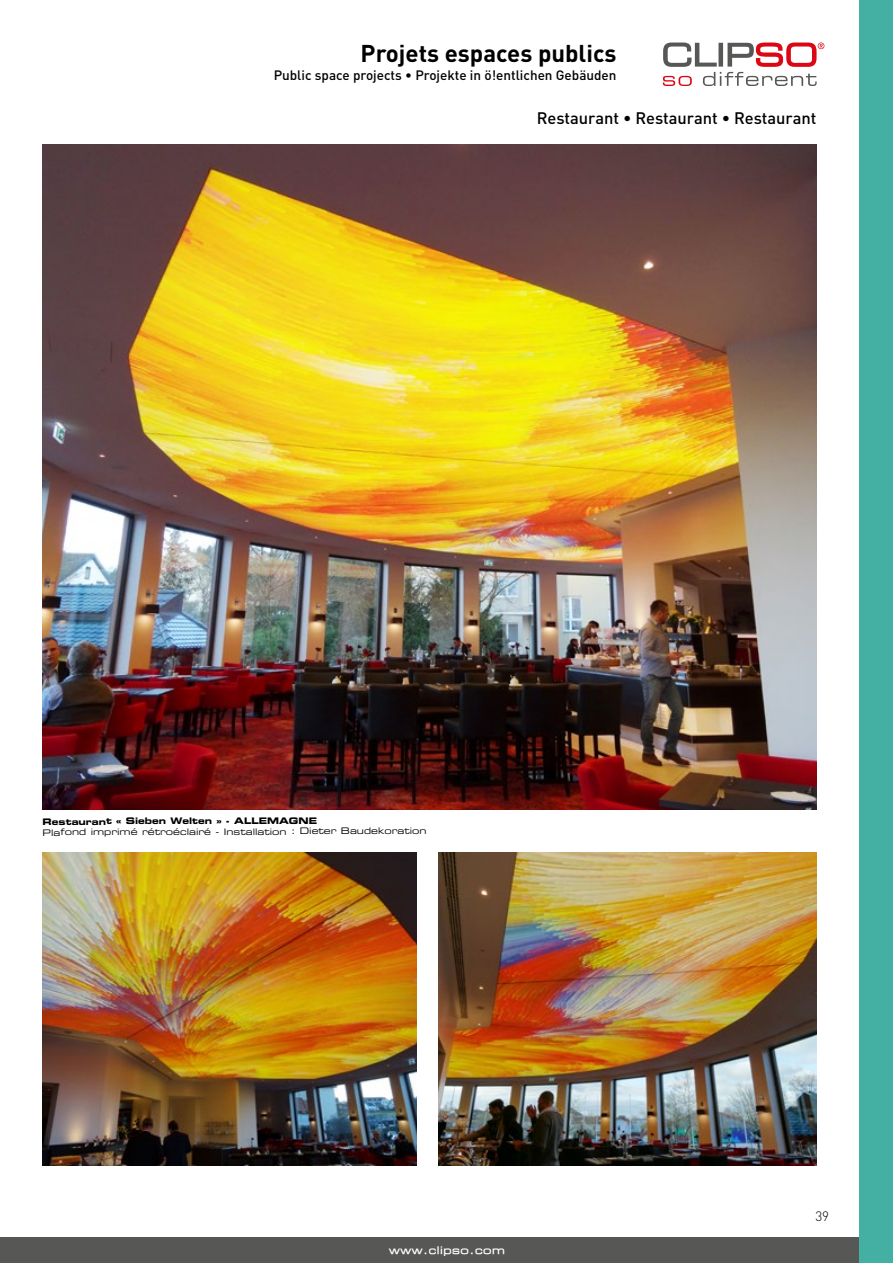
<style>
.page{position:relative;width:893px;height:1263px;background:#fff}
.page>*{position:absolute;margin:0;border:0;box-sizing:border-box;transform-origin:0 0}
.t1{font:700 24px "DIN";color:#000}
.t2{font:500 16.5px "DIN";color:#000}
.t3{font:500 13.5px "DIN";color:#000}
.t4{font:300 13.5px "DIN";color:#000}
.t5{font:10.35px "Eurostile Ext Two Med AF";letter-spacing:.05em;color:#fff}
.t6{font:9px "Eurostile Extended Two";letter-spacing:-.005em;color:#000}
.t7{font:9px "Eurostile Bold Extended Two";letter-spacing:-.005em;color:#000}
</style>
<div class="page">
<hr style="left:0;top:0;width:1px;height:1243px;background:#dadada">
<div style="left:0;top:1237px;width:893px;height:26px;background:#575756"></div>
<div style="left:859px;top:0;width:34px;height:1263px;background:#44b0a4"></div>
<svg style="left:663px;top:43px;width:161px;height:43px"></svg>
<img style="left:438px;top:853px;width:378px;height:312px">
<img style="left:42px;top:853px;width:375px;height:312px">
<img style="left:43px;top:145px;width:773px;height:665px">
<h1 class="t1" style="left:361px;top:38px;width:257px">Projets espaces publics</h1>
<h3 class="t3" style="left:274px;top:67px;width:344px">Public space projects • Projekte in ö!entlichen Gebäuden</h3>
<h2 class="t2" style="left:537px;top:108px;width:281px">Restaurant • Restaurant • Restaurant</h2>
<p class="t7" style="left:43px;top:815px;width:276px">Restaurant « Sieben Welten » - ALLEMAGNE</p>
<p class="t6" style="left:43px;top:825px;width:386px">Plafond imprimé rétroéclairé - Installation : Dieter Baudekoration</p>
<p class="t5" style="left:389px;top:1243px;width:117px">www.clipso.com</p>
<h3 class="t4" style="left:815px;top:1207px;width:15px">39</h3>
</div>
